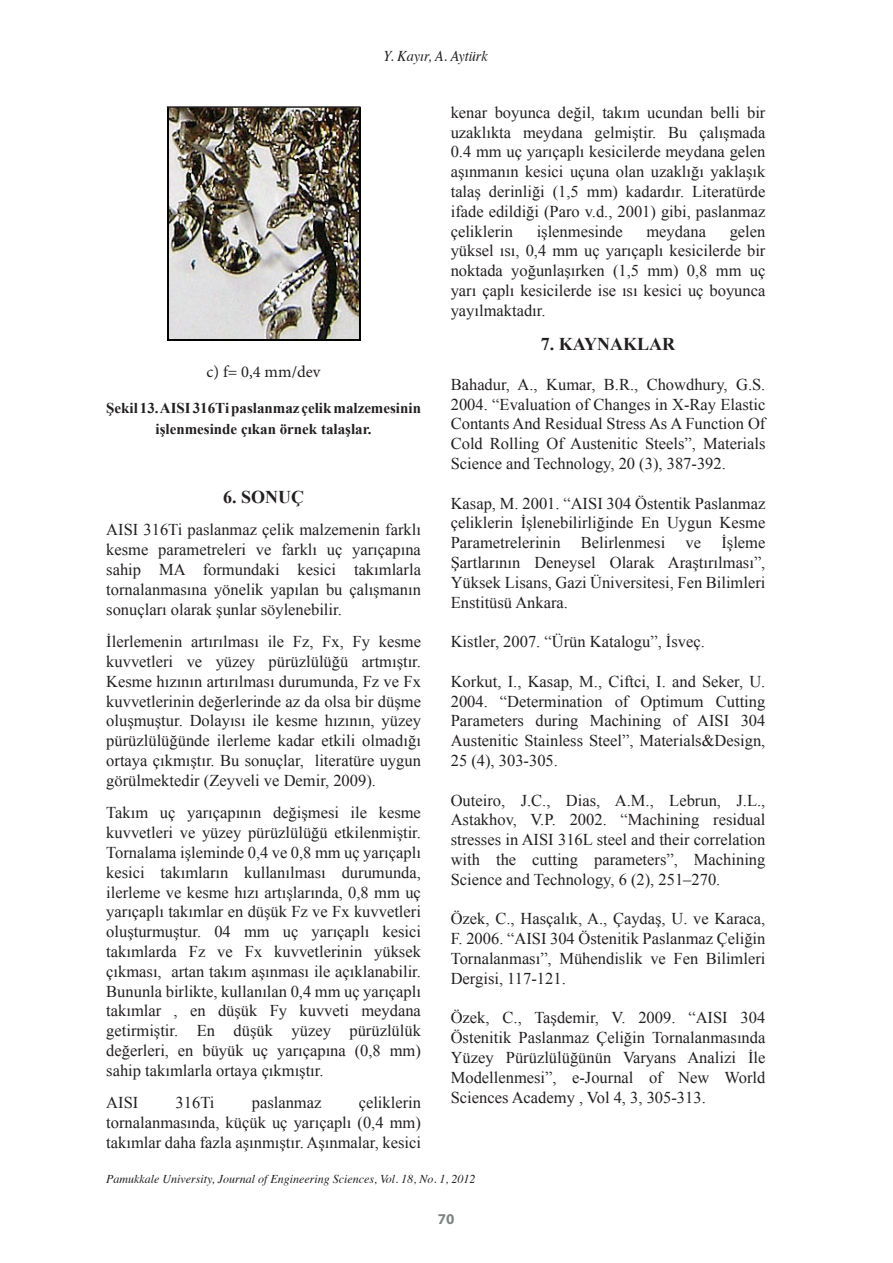
<style>
.page{position:relative;width:893px;height:1263px;background:#fff}
.page>*{position:absolute;margin:0;border:0;box-sizing:border-box;transform-origin:0 0}
.t1{font:700 18px "Times New Roman";color:#231f20}
.t2{font:16.5px/19.8px "Times New Roman";color:#231f20;text-align:justify}
.t3{font:16.5px "Minion Pro";color:#231f20}
.t4{font:700 15px/21.6px "Times New Roman";color:#231f20;text-align:center}
.t5{font:italic 15px "Times";color:#231f20;scale:.95 1}
.t6{font:700 15px "Myriad Pro";color:#808285}
.t7{font:italic 12px "Times";color:#231f20}
</style>
<div class="page">
<img style="left:168px;top:108px;width:191px;height:232px">
<hr style="left:167px;top:107px;width:1px;height:233px;background:#040503">
<hr style="left:359px;top:107px;width:1px;height:233px;background:#040503">
<hr style="left:168px;top:340px;width:191px;height:1px;background:#040503">
<hr style="left:167px;top:106px;width:193px;height:2px;background:#231f20">
<p class="t5" style="left:383px;top:43px;width:111px">Y. Kayır, A. Aytürk</p>
<p class="t3" style="left:207px;top:360px;width:115px">c) f= 0,4 mm/dev</p>
<p class="t4" style="left:106px;top:396px;width:316px">Şekil 13. AISI 316Ti paslanmaz çelik malzemesinin işlenmesinde çıkan örnek talaşlar.</p>
<p class="t1" style="left:223px;top:484px;width:83px">6. SONUÇ</p>
<p class="t2" style="left:106px;top:520px;width:316px">AISI 316Ti paslanmaz çelik malzemenin farklı kesme parametreleri ve farklı uç yarıçapına sahip MA formundaki kesici takımlarla tornalanmasına yönelik yapılan bu çalışmanın sonuçları olarak şunlar söylenebilir.</p>
<p class="t2" style="left:106px;top:631px;width:316px">İlerlemenin artırılması ile Fz, Fx, Fy kesme kuvvetleri ve yüzey pürüzlülüğü artmıştır.<br>Kesme hızının artırılması durumunda, Fz ve Fx kuvvetlerinin değerlerinde az da olsa bir düşme oluşmuştur. Dolayısı ile kesme hızının, yüzey pürüzlülüğünde ilerleme kadar etkili olmadığı ortaya çıkmıştır. Bu sonuçlar, literatüre uygun görülmektedir (Zeyveli ve Demir, 2009).</p>
<p class="t2" style="left:106px;top:803px;width:316px">Takım uç yarıçapının değişmesi ile kesme kuvvetleri ve yüzey pürüzlülüğü etkilenmiştir.<br>Tornalama işleminde 0,4 ve 0,8 mm uç yarıçaplı kesici takımların kullanılması durumunda, ilerleme ve kesme hızı artışlarında, 0,8 mm uç yarıçaplı takımlar en düşük Fz ve Fx kuvvetleri oluşturmuştur. 04 mm uç yarıçaplı kesici takımlarda Fz ve Fx kuvvetlerinin yüksek çıkması, artan takım aşınması ile açıklanabilir.<br>Bununla birlikte, kullanılan 0,4 mm uç yarıçaplı takımlar , en düşük Fy kuvveti meydana getirmiştir. En düşük yüzey pürüzlülük değerleri, en büyük uç yarıçapına (0,8 mm) sahip takımlarla ortaya çıkmıştır.</p>
<p class="t2" style="left:106px;top:1093px;width:34px">AISI</p>
<p class="t2" style="left:176px;top:1093px;width:40px">316Ti</p>
<p class="t2" style="left:252px;top:1093px;width:71px">paslanmaz</p>
<p class="t2" style="left:106px;top:1093px;width:316px;text-indent:252px">çeliklerin tornalanmasında, küçük uç yarıçaplı (0,4 mm) takımlar daha fazla aşınmıştır. Aşınmalar, kesici</p>
<p class="t2" style="left:451px;top:102px;width:316px">kenar boyunca değil, takım ucundan belli bir uzaklıkta meydana gelmiştir. Bu çalışmada 0.4 mm uç yarıçaplı kesicilerde meydana gelen aşınmanın kesici uçuna olan uzaklığı yaklaşık talaş derinliği (1,5 mm) kadardır. Literatürde ifade edildiği (Paro v.d., 2001) gibi, paslanmaz çeliklerin</p>
<p class="t2" style="left:451px;top:221px;width:316px;text-indent:279px">gelen yüksel ısı, 0,4 mm uç yarıçaplı kesicilerde bir noktada yoğunlaşırken (1,5 mm) 0,8 mm uç yarı çaplı kesicilerde ise ısı kesici uç boyunca yayılmaktadır.</p>
<p class="t1" style="left:541px;top:332px;width:136px">7. KAYNAKLAR</p>
<p class="t2" style="left:451px;top:374px;width:316px">Bahadur, A., Kumar, B.R., Chowdhury, G.S.<br>2004. “Evaluation of Changes in X-Ray Elastic Contants And Residual Stress As A Function Of Cold Rolling Of Austenitic Steels”, Materials Science and Technology, 20 (3), 387-392.</p>
<p class="t2" style="left:451px;top:493px;width:316px">Kasap, M. 2001. “AISI 304 Östentik Paslanmaz çeliklerin İşlenebilirliğinde En Uygun Kesme Parametrelerinin Belirlenmesi ve İşleme Şartlarının Deneysel Olarak Araştırılması”, Yüksek Lisans, Gazi Üniversitesi, Fen Bilimleri Enstitüsü Ankara.</p>
<p class="t2" style="left:451px;top:631px;width:256px">Kistler, 2007. “Ürün Katalogu”, İsveç.</p>
<p class="t2" style="left:451px;top:671px;width:316px">Korkut, I., Kasap, M., Ciftci, I. and Seker, U.<br>2004. “Determination of Optimum Cutting Parameters during Machining of AISI 304<br>Austenitic Stainless Steel”, Materials&amp;Design, 25 (4), 303-305.</p>
<p class="t2" style="left:451px;top:790px;width:316px">Outeiro, J.C., Dias, A.M., Lebrun, J.L., Astakhov, V.P. 2002. “Machining residual stresses in AISI 316L steel and their correlation with the cutting parameters”, Machining Science and Technology, 6 (2), 251–270.</p>
<p class="t2" style="left:451px;top:909px;width:316px">Özek, C., Hasçalık, A., Çaydaş, U. ve Karaca, F. 2006. “AISI 304 Östenitik Paslanmaz Çeliğin Tornalanması”, Mühendislik ve Fen Bilimleri Dergisi, 117-121.</p>
<p class="t2" style="left:451px;top:1008px;width:316px">Özek, C., Taşdemir, V. 2009. “AISI 304<br>Östenitik Paslanmaz Çeliğin Tornalanmasında Yüzey Pürüzlülüğünün Varyans Analizi İle Modellenmesi”, e-Journal of New World Sciences Academy , Vol 4, 3, 305-313.</p>
<p class="t2" style="left:537px;top:221px;width:88px">işlenmesinde</p>
<p class="t2" style="left:646px;top:221px;width:61px">meydana</p>
<p class="t7" style="left:106px;top:1168px;width:371px">Pamukkale University, Journal of Engineering Sciences, Vol. 18, No. 1, 2012</p>
<p class="t6" style="left:438px;top:1210px;width:18px">70</p>
</div>
